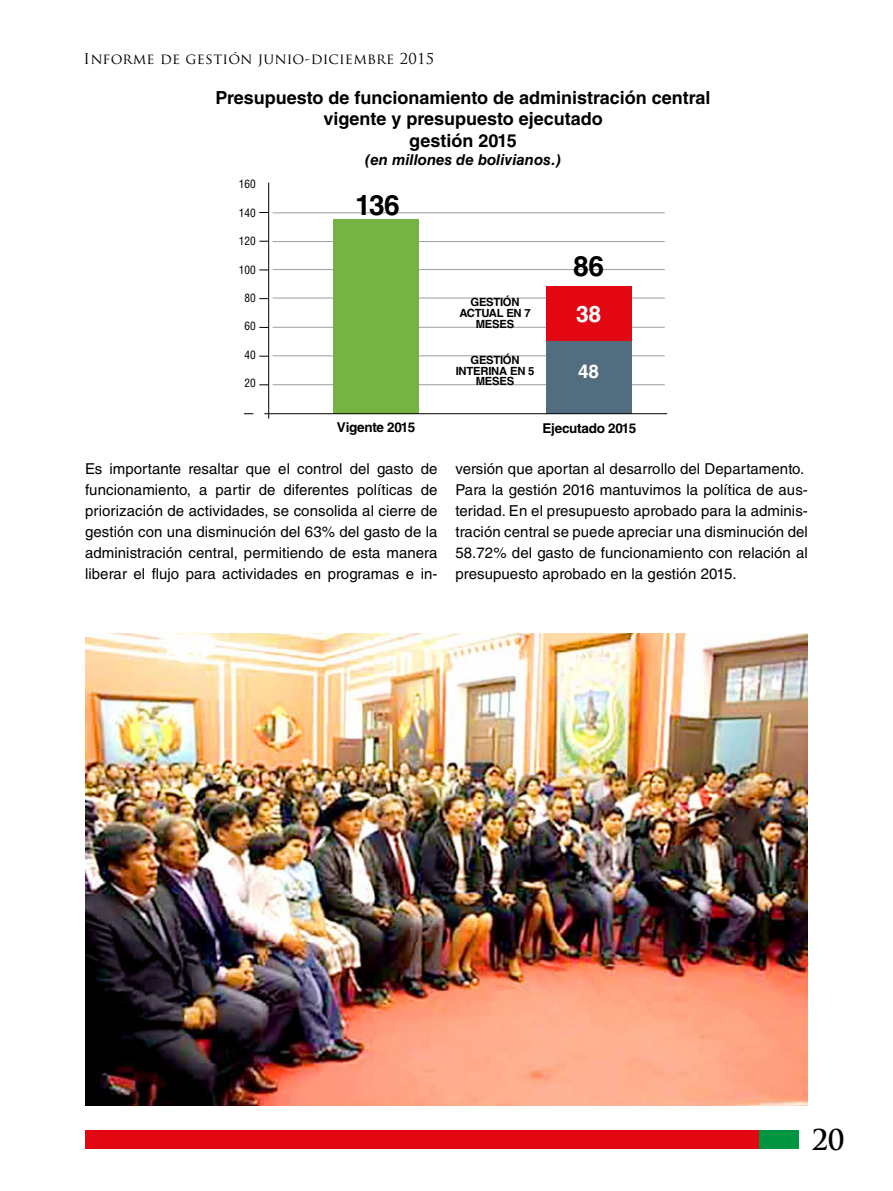
<style>
.page{position:relative;width:893px;height:1191px;background:#fff}
.page>*{position:absolute;margin:0;border:0;box-sizing:border-box;transform-origin:0 0}
.t1{font:700 28.2px "Helvetica LT Std";color:#000}
.t2{font:700 27.9px "Trajan Pro";color:#000}
.t3{font:700 22.8px "Helvetica LT Std";color:#fff}
.t4{font:700 18.9px "Helvetica LT Std";color:#fff}
.t5{font:700 18px/21.6px "Helvetica LT Std";color:#000;text-align:center}
.t6{font:15px/21px "Helvetica LT Std";letter-spacing:.005em;color:#000;text-align:justify}
.t7{font:italic 700 15px "Helvetica LT Std";color:#000}
.t8{font:14.7px "Trajan Pro";letter-spacing:.02em;color:#000}
.t9{font:700 13.5px "Helvetica LT Std";letter-spacing:-.02em;color:#000}
.t10{font:700 11.25px/10.6px "Helvetica LT Std";letter-spacing:-.02em;color:#000;text-align:center}
.t11{font:condensed 11.25px "Helvetica LT Std";color:#000}
</style>
<div class="page">
<div style="left:85px;top:1130px;width:676px;height:18px;background:#e30613"></div>
<div style="left:760px;top:1130px;width:39px;height:18px;background:#009641"></div>
<img style="left:85px;top:634px;width:723px;height:472px">
<hr style="left:273px;top:384px;width:392px;height:1px;background:#9d9d9c">
<hr style="left:273px;top:355px;width:392px;height:1px;background:#9d9d9c">
<hr style="left:273px;top:327px;width:392px;height:1px;background:#9d9d9c">
<hr style="left:273px;top:298px;width:392px;height:1px;background:#9d9d9c">
<hr style="left:273px;top:269px;width:392px;height:1px;background:#9d9d9c">
<hr style="left:273px;top:241px;width:392px;height:1px;background:#9d9d9c">
<hr style="left:273px;top:213px;width:392px;height:1px;background:#9d9d9c">
<div style="left:333px;top:219px;width:85px;height:195px;background:#77b342"></div>
<div style="left:546px;top:286px;width:85px;height:128px;background:#516d7f"></div>
<div style="left:546px;top:286px;width:85px;height:54px;background:#e30613"></div>
<hr style="left:268px;top:183px;width:1px;height:235px;background:#000">
<hr style="left:264px;top:413px;width:403px;height:1px;background:#000">
<p class="t8" style="left:84px;top:49px;width:352px">Informe de gestión junio-diciembre 2015</p>
<p class="t5" style="left:216px;top:86px;width:496px">Presupuesto de funcionamiento de administración central vigente y presupuesto ejecutado<br>gestión 2015</p>
<p class="t7" style="left:365px;top:150px;width:198px">(en millones de bolivianos.)</p>
<p class="t11" style="left:239px;top:177px;width:18px">160</p>
<p class="t11" style="left:239px;top:206px;width:18px">140</p>
<p class="t11" style="left:239px;top:234px;width:18px">120</p>
<p class="t11" style="left:239px;top:262px;width:18px">100</p>
<p class="t11" style="left:244px;top:291px;width:13px">80</p>
<p class="t11" style="left:244px;top:319px;width:13px">60</p>
<p class="t11" style="left:244px;top:348px;width:13px">40</p>
<p class="t11" style="left:244px;top:376px;width:13px">20</p>
<h1 class="t1" style="left:355px;top:188px;width:46px">136</h1>
<p class="t10" style="left:459px;top:297px;width:73px">GESTIÓN<br>ACTUAL EN 7<br>MESES</p>
<p class="t10" style="left:456px;top:354px;width:80px">GESTIÓN<br>INTERINA EN 5<br>MESES</p>
<h1 class="t1" style="left:573px;top:248px;width:32px">86</h1>
<h3 class="t3" style="left:576px;top:300px;width:26px">38</h3>
<p class="t4" style="left:578px;top:360px;width:22px">48</p>
<p class="t9" style="left:337px;top:419px;width:80px">Vigente 2015</p>
<p class="t9" style="left:543px;top:420px;width:95px">Ejecutado 2015</p>
<p class="t6" style="left:85px;top:458px;width:354px">Es importante resaltar que el control del gasto de funcionamiento, a partir de diferentes políticas de priorización de actividades, se consolida al cierre de gestión con una disminución del 63% del gasto de la administración central, permitiendo de esta manera liberar el flujo para actividades en programas e in-</p>
<p class="t6" style="left:455px;top:458px;width:354px;text-align:left">versión que aportan al desarrollo del Departamento.<br>Para la gestión 2016 mantuvimos la política de aus&shy;teridad. En el presupuesto aprobado para la adminis&shy;tración central se puede apreciar una disminución del 58.72% del gasto de funcionamiento con relación al presupuesto aprobado en la gestión 2015.</p>
<h2 class="t2" style="left:812px;top:1123px;width:35px">20</h2>
</div>
